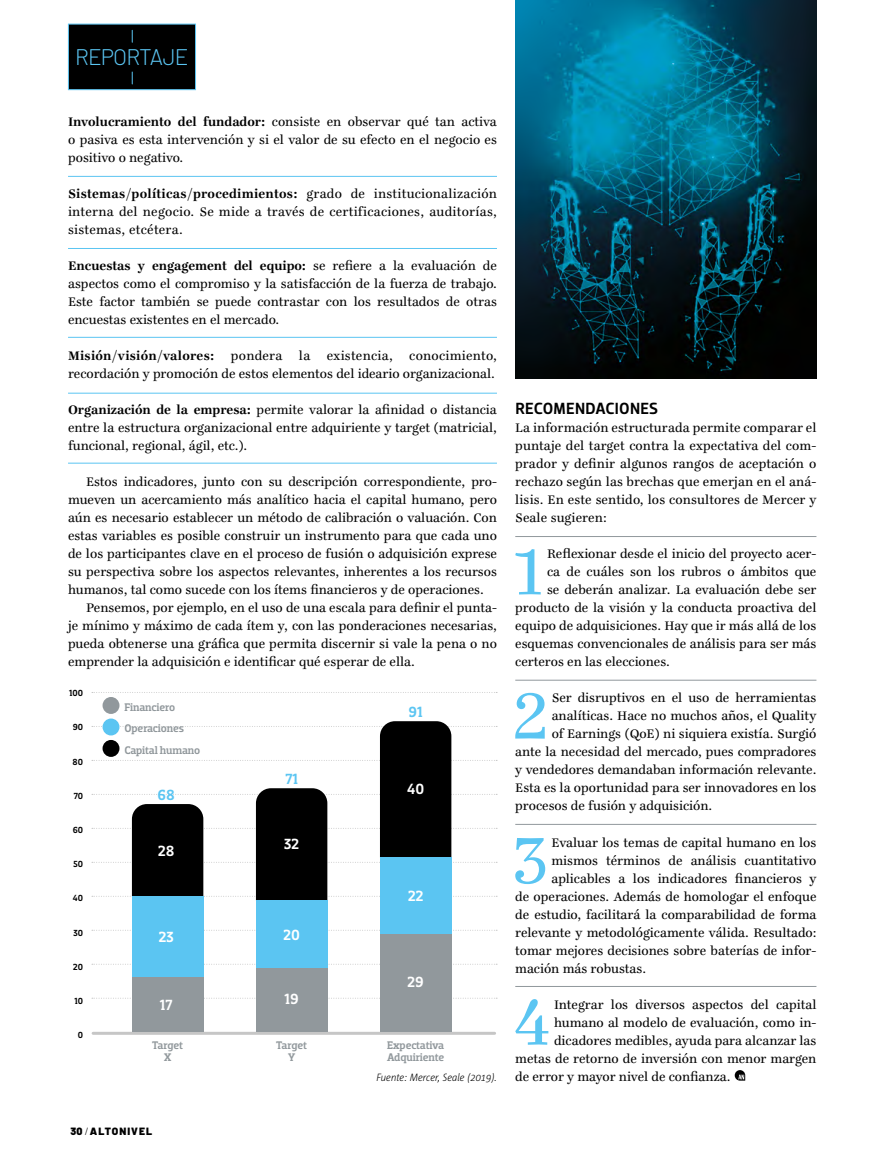
<style>
.page{position:relative;width:893px;height:1170px;background:#fff}
.page>*{position:absolute;margin:0;border:0;box-sizing:border-box;transform-origin:0 0}
.t1{font:70.5px "Ingeborg";color:#5bc5f2}
.t2{font:300 22.5px "Barlow";letter-spacing:-.04em;color:#5bc5f2}
.t3{font:500 16.5px "Dobra";letter-spacing:.015em;color:#000}
.t4{font:500 15px "Dobra Slab";color:#fff}
.t5{font:500 15px "Dobra Slab";color:#5bc5f2}
.t6{font:13.5px/18px "Ingeborg";color:#000;text-align:justify}
.t7{font:500 11.25px/12.1px "Dobra Slab";letter-spacing:-.01em;color:#91989c}
.t8{font:italic 300 10.5px "Corpid C1 s S Cd";color:#000}
.t9{font:900 10.5px "Barlow";letter-spacing:.1em;color:#000}
.t10{font:500 9px "Dobra Slab";color:#000}
.s1{font-weight:700}
.s2{font-weight:300}
</style>
<div class="page">
<hr style="left:93px;top:1031px;width:402px;height:3px;background:#c6c6c6">
<svg style="left:92px;top:692px;width:405px;height:1px"></svg>
<hr style="left:68px;top:176px;width:429px;height:1px;background:#5bc5f2">
<hr style="left:68px;top:248px;width:429px;height:1px;background:#5bc5f2">
<hr style="left:68px;top:337px;width:429px;height:1px;background:#5bc5f2">
<hr style="left:68px;top:393px;width:429px;height:1px;background:#5bc5f2">
<hr style="left:68px;top:463px;width:429px;height:1px;background:#5bc5f2">
<hr style="left:515px;top:536px;width:301px;height:1px;background:#91989c">
<hr style="left:515px;top:679px;width:301px;height:1px;background:#91989c">
<hr style="left:515px;top:824px;width:301px;height:1px;background:#91989c">
<hr style="left:515px;top:986px;width:301px;height:1px;background:#91989c">
<img style="left:515px;top:0;width:301px;height:378px">
<svg style="left:735px;top:1070px;width:10px;height:10px"></svg>
<div style="left:256px;top:900px;width:71px;height:68px;background:#5bc5f2"></div>
<div style="left:256px;top:968px;width:71px;height:63px;background:#91989c"></div>
<div style="left:380px;top:857px;width:71px;height:77px;background:#5bc5f2"></div>
<div style="left:380px;top:934px;width:71px;height:97px;background:#91989c"></div>
<svg style="left:92px;top:721px;width:405px;height:179px"></svg>
<div style="left:132px;top:895px;width:71px;height:82px;background:#5bc5f2"></div>
<div style="left:132px;top:977px;width:71px;height:54px;background:#91989c"></div>
<div style="left:103px;top:697px;width:16px;height:17px;background:#91989c;border-radius:50%"></div>
<div style="left:103px;top:718px;width:16px;height:17px;background:#5bc5f2;border-radius:50%"></div>
<div style="left:103px;top:740px;width:16px;height:16px;background:#000;border-radius:50%"></div>
<div style="left:68px;top:24px;width:128px;height:66px;background:#000;border:1px solid #5bc5f2"></div>
<svg style="left:132px;top:72px;width:1px;height:12px"></svg>
<svg style="left:132px;top:30px;width:1px;height:12px"></svg>
<h2 class="t2" style="left:75px;top:41px;width:115px">REPORTAJE</h2>
<p class="t6" style="left:68px;top:113px;width:430px"><span class="s1">Involucramiento del fundador:</span> consiste en observar qué tan activa o pasiva es esta intervención y si el valor de su efecto en el negocio es positivo o negativo.</p>
<p class="t6" style="left:68px;top:185px;width:430px"><span class="s1">Sistemas/políticas/procedimientos:</span> grado de institucionalización interna del negocio. Se mide a través de certificaciones, auditorías, sistemas, etcétera.</p>
<p class="t6" style="left:68px;top:257px;width:430px"><span class="s1">Encuestas y engagement del equipo:</span> se refiere a la evaluación de aspectos como el compromiso y la satisfacción de la fuerza de trabajo.<br>Este factor también se puede contrastar con los resultados de otras encuestas existentes en el mercado.</p>
<p class="t6" style="left:68px;top:347px;width:430px"><span class="s1">Misión/visión/valores:</span> pondera la existencia, conocimiento, recordación y promoción de estos elementos del ideario organizacional.</p>
<p class="t6" style="left:68px;top:401px;width:430px"><span class="s1">Organización de la empresa:</span> permite valorar la afinidad o distancia entre la estructura organizacional entre adquiriente y target (matricial, funcional, regional, ágil, etc.).</p>
<p class="t6" style="left:86px;top:473px;width:412px">Estos indicadores, junto con su descripción correspondiente, pro-</p>
<p class="t6" style="left:68px;top:491px;width:430px">mueven un acercamiento más analítico hacia el capital humano, pero</p>
<p class="t6" style="left:68px;top:509px;width:430px">aún es necesario establecer un método de calibración o valuación. Con</p>
<p class="t6" style="left:68px;top:527px;width:430px">estas variables es posible construir un instrumento para que cada uno</p>
<p class="t6" style="left:68px;top:545px;width:430px">de los participantes clave en el proceso de fusión o adquisición exprese</p>
<p class="t6" style="left:68px;top:563px;width:430px">su perspectiva sobre los aspectos relevantes, inherentes a los recursos</p>
<p class="t6" style="left:68px;top:581px;width:417px">humanos, tal como sucede con los ítems financieros y de operaciones.</p>
<p class="t6" style="left:86px;top:599px;width:412px">Pensemos, por ejemplo, en el uso de una escala para definir el punta-</p>
<p class="t6" style="left:68px;top:617px;width:430px">je mínimo y máximo de cada ítem y, con las ponderaciones necesarias,</p>
<p class="t6" style="left:68px;top:635px;width:430px">pueda obtenerse una gráfica que permita discernir si vale la pena o no</p>
<p class="t6" style="left:68px;top:653px;width:349px">emprender la adquisición e identificar qué esperar de ella.</p>
<p class="t10" style="left:69px;top:687px;width:15px">100</p>
<p class="t10" style="left:73px;top:722px;width:12px">90</p>
<p class="t10" style="left:73px;top:756px;width:12px">80</p>
<p class="t10" style="left:74px;top:790px;width:11px">70</p>
<p class="t10" style="left:73px;top:824px;width:12px">60</p>
<p class="t10" style="left:73px;top:858px;width:11px">50</p>
<p class="t10" style="left:73px;top:893px;width:12px">40</p>
<p class="t10" style="left:73px;top:927px;width:11px">30</p>
<p class="t10" style="left:73px;top:961px;width:11px">20</p>
<p class="t10" style="left:75px;top:995px;width:10px">10</p>
<p class="t10" style="left:78px;top:1029px;width:7px">0</p>
<p class="t7" style="left:124px;top:696px;width:77px;line-height:21.5px">Financiero<br>Operaciones<br>Capital humano</p>
<p class="t5" style="left:158px;top:785px;width:19px">68</p>
<p class="t4" style="left:158px;top:842px;width:18px">28</p>
<p class="t4" style="left:159px;top:927px;width:17px">23</p>
<p class="t4" style="left:160px;top:995px;width:14px">17</p>
<p class="t7" style="left:152px;top:1039px;width:32px;text-align:center">Target<br>X</p>
<p class="t9" style="left:70px;top:1122px;width:83px">30 <span class="s2">/</span>ALTONIVEL</p>
<p class="t5" style="left:285px;top:769px;width:14px">71</p>
<p class="t4" style="left:284px;top:834px;width:17px">32</p>
<p class="t4" style="left:283px;top:925px;width:18px">20</p>
<p class="t4" style="left:285px;top:990px;width:16px">19</p>
<p class="t7" style="left:276px;top:1039px;width:32px;text-align:center">Target<br>Y</p>
<p class="t5" style="left:409px;top:702px;width:16px">91</p>
<p class="t4" style="left:407px;top:780px;width:19px">40</p>
<p class="t4" style="left:408px;top:887px;width:17px">22</p>
<p class="t4" style="left:407px;top:973px;width:18px">29</p>
<p class="t7" style="left:387px;top:1039px;width:59px">Expectativa<br>Adquiriente</p>
<p class="t8" style="left:376px;top:1070px;width:122px">Fuente: Mercer, Seale (2019).</p>
<p class="t3" style="left:515px;top:399px;width:144px">RECOMENDACIONES</p>
<p class="t6" style="left:515px;top:419px;width:303px">La información estructurada permite comparar el puntaje del target contra la expectativa del com&shy;prador y definir algunos rangos de aceptación o rechazo según las brechas que emerjan en el aná&shy;lisis. En este sentido, los consultores de Mercer y Seale sugieren:</p>
<h1 class="t1" style="left:514px;top:530px;width:32px">1</h1>
<p class="t6" style="left:547px;top:545px;width:271px">Reflexionar desde el inicio del proyecto acer-</p>
<p class="t6" style="left:547px;top:563px;width:271px">ca de cuáles son los rubros o ámbitos que</p>
<p class="t6" style="left:547px;top:581px;width:271px">se deberán analizar. La evaluación debe ser</p>
<p class="t6" style="left:515px;top:599px;width:303px">producto de la visión y la conducta proactiva del</p>
<p class="t6" style="left:515px;top:617px;width:303px">equipo de adquisiciones. Hay que ir más allá de los</p>
<p class="t6" style="left:515px;top:635px;width:303px">esquemas convencionales de análisis para ser más</p>
<p class="t6" style="left:515px;top:653px;width:156px">certeros en las elecciones.</p>
<h1 class="t1" style="left:512px;top:674px;width:39px">2</h1>
<p class="t6" style="left:552px;top:689px;width:266px">Ser disruptivos en el uso de herramientas</p>
<p class="t6" style="left:552px;top:707px;width:266px">analíticas. Hace no muchos años, el Quality</p>
<p class="t6" style="left:552px;top:725px;width:266px">of Earnings (QoE) ni siquiera existía. Surgió</p>
<p class="t6" style="left:515px;top:743px;width:303px">ante la necesidad del mercado, pues compradores</p>
<p class="t6" style="left:515px;top:761px;width:303px">y vendedores demandaban información relevante.</p>
<p class="t6" style="left:515px;top:779px;width:303px">Esta es la oportunidad para ser innovadores en los</p>
<p class="t6" style="left:515px;top:797px;width:199px">procesos de fusión y adquisición.</p>
<h1 class="t1" style="left:512px;top:818px;width:38px">3</h1>
<p class="t6" style="left:551px;top:833px;width:267px">Evaluar los temas de capital humano en los</p>
<p class="t6" style="left:551px;top:851px;width:267px">mismos términos de análisis cuantitativo</p>
<p class="t6" style="left:551px;top:869px;width:267px">aplicables a los indicadores financieros y</p>
<p class="t6" style="left:515px;top:887px;width:303px">de operaciones. Además de homologar el enfoque</p>
<p class="t6" style="left:515px;top:905px;width:303px">de estudio, facilitará la comparabilidad de forma</p>
<p class="t6" style="left:515px;top:923px;width:303px">relevante y metodológicamente válida. Resultado:</p>
<p class="t6" style="left:515px;top:941px;width:303px">tomar mejores decisiones sobre baterías de infor-</p>
<p class="t6" style="left:515px;top:959px;width:132px">mación más robustas.</p>
<h1 class="t1" style="left:513px;top:980px;width:39px">4</h1>
<p class="t6" style="left:554px;top:995px;width:264px">Integrar los diversos aspectos del capital</p>
<p class="t6" style="left:554px;top:1013px;width:264px">humano al modelo de evaluación, como in-</p>
<p class="t6" style="left:554px;top:1031px;width:264px">dicadores medibles, ayuda para alcanzar las</p>
<p class="t6" style="left:515px;top:1049px;width:303px">metas de retorno de inversión con menor margen</p>
<p class="t6" style="left:515px;top:1067px;width:217px">de error y mayor nivel de confianza.</p>
</div>
